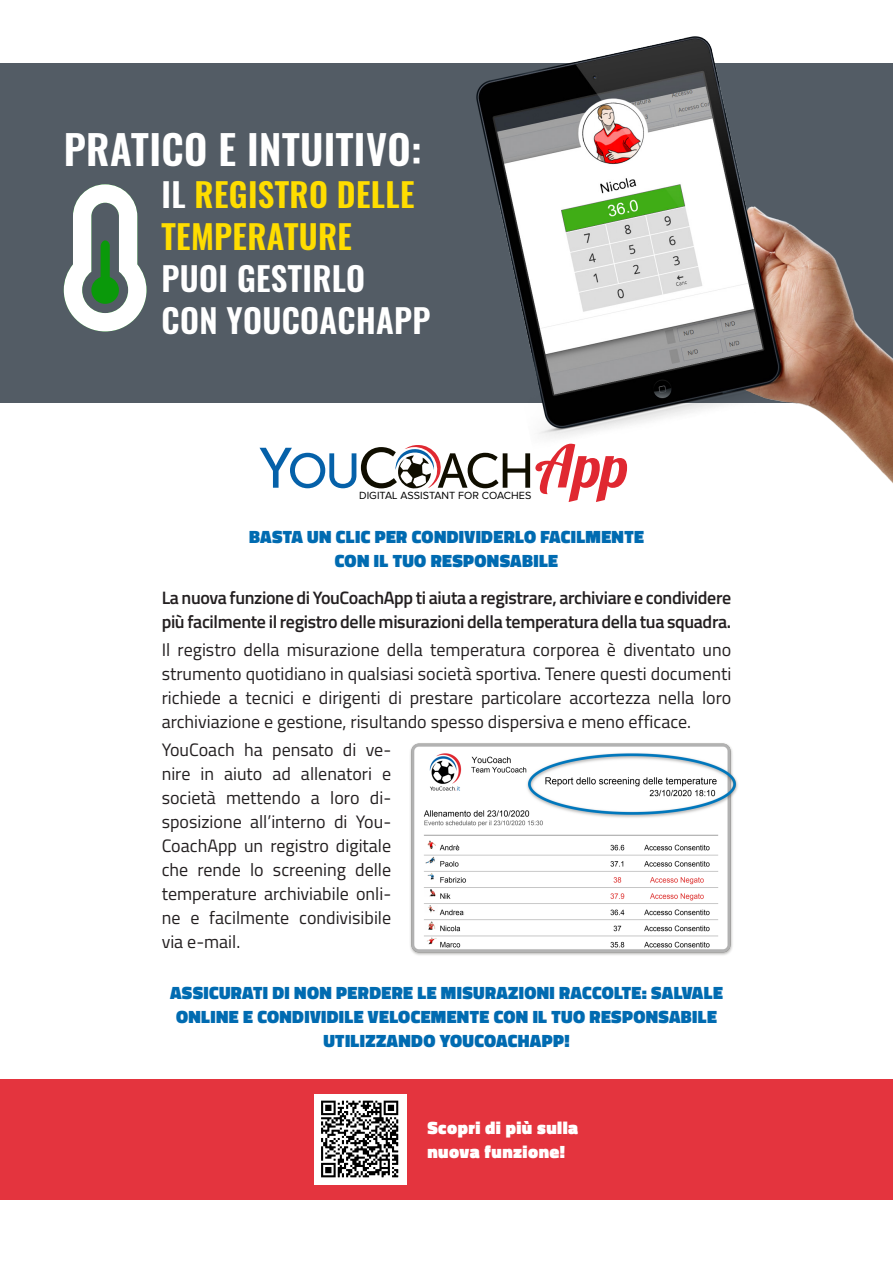
<style>
.page{position:relative;width:893px;height:1263px;background:#fff}
.page>*{position:absolute;margin:0;border:0;box-sizing:border-box;transform-origin:0 0}
.t1{font:58.35px "Lobster 1.4";color:#e02831}
.t2{font:600 40.5px "Oswald";letter-spacing:.01em;color:#fff}
.t3{font:600 33px "Oswald";letter-spacing:.01em;color:#fd0}
.t4{font:600 33px "Oswald";letter-spacing:.01em;color:#fff}
.t5{font:18px/24px "Titillium Web";color:#231f20;text-align:justify}
.t6{font:900 18px/24px "Titillium Web";letter-spacing:.02em;color:#006bb1;text-align:center}
.t7{font:600 18px/24px "Titillium Web";letter-spacing:-.02em;color:#231f20}
.t8{font:900 18px "Titillium Web";letter-spacing:.025em;color:#fff}
.t9{font:10.8px "Proxima Nova";letter-spacing:.005em;color:#000}
.s1{color:#fff}
</style>
<div class="page">
<div style="left:0;top:64px;width:893px;height:339px;background:#535c65"></div>
<svg style="left:260px;top:445px;width:185px;height:44px"></svg>
<img style="left:445px;top:36px;width:448px;height:453px">
<svg style="left:64px;top:184px;width:83px;height:147px"></svg>
<img style="left:410px;top:743px;width:328px;height:212px">
<div style="left:0;top:1079px;width:893px;height:120px;background:#e4343e"></div>
<img style="left:314px;top:1094px;width:92px;height:90px">
<p class="t2" style="left:64px;top:121px;width:359px">PRATICO E INTUITIVO:</p>
<p class="t3" style="left:162px;top:172px;width:254px"><span class="s1">IL</span> REGISTRO DELLE</p>
<p class="t3" style="left:162px;top:214px;width:192px">TEMPERATURE</p>
<p class="t4" style="left:162px;top:256px;width:205px">PUOI GESTIRLO</p>
<p class="t4" style="left:162px;top:298px;width:270px">CON YOUCOACHAPP</p>
<p class="t1" style="left:535px;top:429px;width:95px">App</p>
<p class="t9" style="left:359px;top:491px;width:174px">DIGITAL ASSISTANT FOR COACHES</p>
<p class="t6" style="left:249px;top:525px;width:396px">BASTA UN CLIC PER CONDIVIDERLO FACILMENTE</p>
<p class="t6" style="left:335px;top:549px;width:225px">CON IL TUO RESPONSABILE</p>
<p class="t7" style="left:162px;top:584px;width:571px">La nuova funzione di YouCoachApp ti aiuta a registrare, archiviare e condividere più facilmente il registro delle misurazioni della temperatura della tua squadra.</p>
<p class="t5" style="left:162px;top:637px;width:571px">Il registro della misurazione della temperatura corporea è diventato uno strumento quotidiano in qualsiasi società sportiva. Tenere questi documenti richiede a tecnici e dirigenti di prestare particolare accortezza nella loro archiviazione e gestione, risultando spesso dispersiva e meno efficace.</p>
<p class="t5" style="left:162px;top:737px;width:231px">YouCoach ha pensato di ve&shy;nire in aiuto ad allenatori e società mettendo a loro di&shy;sposizione all’interno di You-CoachApp un registro digitale che rende lo screening delle temperature archiviabile onli&shy;ne e facilmente condivisibile via e-mail.</p>
<p class="t6" style="left:170px;top:980px;width:554px">ASSICURATI DI NON PERDERE LE MISURAZIONI RACCOLTE: SALVALE<br>ONLINE E CONDIVIDILE VELOCEMENTE CON IL TUO RESPONSABILE<br>UTILIZZANDO YOUCOACHAPP!</p>
<p class="t8" style="left:427px;top:1114px;width:152px">Scopri di più sulla</p>
<p class="t8" style="left:427px;top:1138px;width:139px">nuova funzione!</p>
</div>
